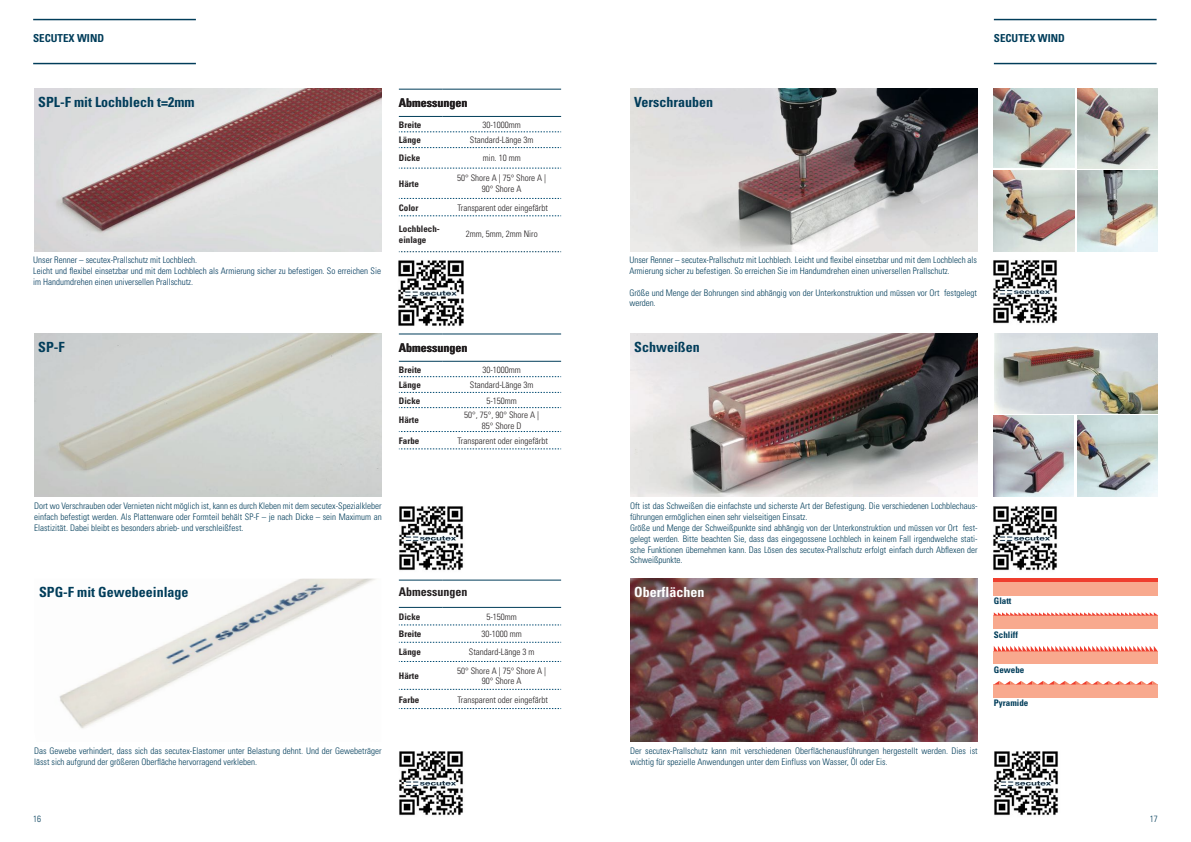
<style>
.page{position:relative;width:1191px;height:842px;background:#fff}
.page>*{position:absolute;margin:0;border:0;box-sizing:border-box;transform-origin:0 0}
.t1{font:700 condensed 14px "Univers";color:#013d5a}
.t2{font:700 condensed 14px "Univers";color:#fff}
.t3{font:700 condensed 12px "Univers";color:#231f20}
.t4{font:700 condensed 11px "Univers";color:#013d5a}
.t5{font:300 condensed 9px/10.8px "Univers";color:#013d5a}
.t6{font:300 condensed 9px/10.8px "Univers";color:#231f20;text-align:center}
.t7{font:300 condensed 9px/10.8px "Univers";color:#003a5d}
.t8{font:700 condensed 9px/10.8px "Univers";color:#231f20}
.t9{font:700 condensed 9px "Univers";color:#013d5a}
</style>
<div class="page">
<img style="left:993px;top:260px;width:64px;height:64px">
<img style="left:398px;top:260px;width:66px;height:66px">
<img style="left:993px;top:506px;width:64px;height:65px">
<img style="left:399px;top:506px;width:64px;height:65px">
<img style="left:399px;top:751px;width:64px;height:65px">
<img style="left:994px;top:751px;width:64px;height:65px">
<hr style="left:33px;top:19px;width:163px;height:1px;background:#013d5a">
<hr style="left:33px;top:63px;width:163px;height:1px;background:#013d5a">
<hr style="left:994px;top:19px;width:162px;height:1px;background:#013d5a">
<hr style="left:994px;top:63px;width:162px;height:1px;background:#013d5a">
<svg style="left:399px;top:625px;width:162px;height:1px"></svg>
<svg style="left:399px;top:642px;width:162px;height:1px"></svg>
<svg style="left:399px;top:661px;width:162px;height:1px"></svg>
<svg style="left:399px;top:689px;width:162px;height:1px"></svg>
<svg style="left:399px;top:708px;width:162px;height:1px"></svg>
<hr style="left:399px;top:580px;width:43px;height:1px;background:#013d5a">
<hr style="left:442px;top:580px;width:119px;height:1px;background:#013d5a">
<hr style="left:399px;top:607px;width:43px;height:1px;background:#013d5a">
<hr style="left:442px;top:607px;width:119px;height:1px;background:#013d5a">
<img style="left:34px;top:89px;width:347px;height:163px">
<img style="left:630px;top:334px;width:347px;height:163px">
<img style="left:630px;top:89px;width:347px;height:163px">
<img style="left:59px;top:579px;width:317px;height:150px">
<img style="left:630px;top:579px;width:347px;height:163px">
<div style="left:993px;top:582px;width:164px;height:13px;background:#f8a98e"></div>
<hr style="left:993px;top:579px;width:164px;height:3px;background:#ef3e2e">
<div style="left:993px;top:616px;width:164px;height:13px;background:#f8a98e"></div>
<svg style="left:993px;top:612px;width:164px;height:4px"></svg>
<div style="left:993px;top:651px;width:164px;height:13px;background:#f8a98e"></div>
<svg style="left:993px;top:646px;width:164px;height:5px"></svg>
<div style="left:993px;top:684px;width:164px;height:14px;background:#f8a98e"></div>
<svg style="left:994px;top:681px;width:163px;height:3px"></svg>
<img style="left:1077px;top:416px;width:80px;height:81px">
<img style="left:993px;top:416px;width:81px;height:81px">
<img style="left:1077px;top:171px;width:80px;height:81px">
<img style="left:994px;top:89px;width:80px;height:79px">
<img style="left:1077px;top:89px;width:80px;height:79px">
<img style="left:994px;top:171px;width:80px;height:81px">
<svg style="left:399px;top:132px;width:162px;height:1px"></svg>
<svg style="left:399px;top:147px;width:162px;height:1px"></svg>
<svg style="left:399px;top:168px;width:162px;height:1px"></svg>
<svg style="left:399px;top:198px;width:162px;height:1px"></svg>
<svg style="left:399px;top:216px;width:162px;height:1px"></svg>
<hr style="left:399px;top:89px;width:43px;height:1px;background:#013d5a">
<hr style="left:442px;top:89px;width:119px;height:1px;background:#013d5a">
<hr style="left:399px;top:116px;width:43px;height:1px;background:#013d5a">
<hr style="left:442px;top:116px;width:119px;height:1px;background:#013d5a">
<svg style="left:399px;top:252px;width:162px;height:1px"></svg>
<svg style="left:399px;top:376px;width:162px;height:1px"></svg>
<svg style="left:399px;top:392px;width:162px;height:1px"></svg>
<svg style="left:399px;top:407px;width:162px;height:1px"></svg>
<svg style="left:399px;top:431px;width:162px;height:1px"></svg>
<svg style="left:399px;top:449px;width:162px;height:1px"></svg>
<hr style="left:399px;top:334px;width:43px;height:1px;background:#013d5a">
<hr style="left:442px;top:334px;width:119px;height:1px;background:#013d5a">
<hr style="left:399px;top:361px;width:43px;height:1px;background:#013d5a">
<hr style="left:442px;top:361px;width:119px;height:1px;background:#013d5a">
<img style="left:994px;top:334px;width:163px;height:79px">
<p class="t4" style="left:33px;top:31px;width:72px">SECUTEX WIND</p>
<p class="t4" style="left:994px;top:31px;width:72px">SECUTEX WIND</p>
<h1 class="t1" style="left:38px;top:94px;width:158px">SPL-F mit Lochblech t=2mm</h1>
<h1 class="t1" style="left:634px;top:94px;width:80px">Verschrauben</h1>
<h2 class="t3" style="left:399px;top:95px;width:70px">Abmessungen</h2>
<p class="t8" style="left:399px;top:119px;width:24px">Breite</p>
<p class="t6" style="left:482px;top:119px;width:40px">30-1000mm</p>
<p class="t8" style="left:399px;top:135px;width:23px">Länge</p>
<p class="t6" style="left:470px;top:135px;width:65px">Standard-Länge 3m</p>
<p class="t8" style="left:399px;top:153px;width:23px">Dicke</p>
<p class="t6" style="left:483px;top:153px;width:39px">min. 10 mm</p>
<p class="t8" style="left:399px;top:178px;width:21px">Härte</p>
<p class="t6" style="left:457px;top:173px;width:91px">50° Shore A | 75° Shore A |<br>90° Shore A</p>
<p class="t8" style="left:399px;top:202px;width:21px">Color</p>
<p class="t6" style="left:457px;top:202px;width:92px">Transparent oder eingefärbt</p>
<p class="t8" style="left:399px;top:223px;width:42px">Lochblech&shy;einlage</p>
<p class="t6" style="left:466px;top:229px;width:73px">2mm, 5mm, 2mm Niro</p>
<p class="t7" style="left:33px;top:255px;width:349px">Unser Renner – secutex-Prallschutz mit Lochblech.<br>Leicht und flexibel einsetzbar und mit dem Lochblech als Armierung sicher zu befestigen. So erreichen Sie im Handumdrehen einen universellen Prallschutz.</p>
<p class="t5" style="left:629px;top:255px;width:349px">Unser Renner – secutex-Prallschutz mit Lochblech. Leicht und flexibel einsetzbar und mit dem Lochblech als<br>Armierung sicher zu befestigen. So erreichen Sie im Handumdrehen einen universellen Prallschutz.</p>
<p class="t5" style="left:629px;top:287px;width:349px">Größe und Menge der Bohrungen sind abhängig von der Unterkonstruktion und müssen vor Ort festgelegt werden.</p>
<h1 class="t1" style="left:38px;top:338px;width:28px">SP-F</h1>
<h1 class="t1" style="left:634px;top:338px;width:67px">Schweißen</h1>
<h2 class="t3" style="left:399px;top:340px;width:70px">Abmessungen</h2>
<p class="t8" style="left:399px;top:364px;width:24px">Breite</p>
<p class="t6" style="left:482px;top:364px;width:40px">30-1000mm</p>
<p class="t8" style="left:399px;top:379px;width:23px">Länge</p>
<p class="t6" style="left:470px;top:379px;width:65px">Standard-Länge 3m</p>
<p class="t8" style="left:399px;top:395px;width:23px">Dicke</p>
<p class="t6" style="left:486px;top:395px;width:32px">5-150mm</p>
<p class="t8" style="left:399px;top:414px;width:21px">Härte</p>
<p class="t6" style="left:464px;top:409px;width:76px">50°, 75°, 90° Shore A |<br>85° Shore D</p>
<p class="t8" style="left:399px;top:435px;width:22px">Farbe</p>
<p class="t6" style="left:457px;top:435px;width:92px">Transparent oder eingefärbt</p>
<p class="t5" style="left:34px;top:501px;width:349px;text-align:justify">Dort wo Verschrauben oder Vernieten nicht möglich ist, kann es durch Kleben mit dem secutex-Spezialkleber einfach befestigt werden. Als Plattenware oder Formteil behält SP-F – je nach Dicke – sein Maximum an Elastizität. Dabei bleibt es besonders abrieb- und verschleißfest.</p>
<p class="t5" style="left:630px;top:501px;width:349px">Oft ist das Schweißen die einfachste und sicherste Art der Befestigung. Die verschiedenen Lochblechaus&shy;führungen ermöglichen einen sehr vielseitigen Einsatz.<br>Größe und Menge der Schweißpunkte sind abhängig von der Unterkonstruktion und müssen vor Ort fest&shy;gelegt werden. Bitte beachten Sie, dass das eingegossene Lochblech in keinem Fall irgendwelche stati&shy;sche Funktionen übernehmen kann. Das Lösen des secutex-Prallschutz erfolgt einfach durch Abflexen der Schweißpunkte.</p>
<h1 class="t1" style="left:39px;top:583px;width:151px">SPG-F mit Gewebeeinlage</h1>
<h1 class="t2" style="left:634px;top:583px;width:71px">Oberflächen</h1>
<h2 class="t3" style="left:399px;top:585px;width:70px">Abmessungen</h2>
<p class="t8" style="left:399px;top:611px;width:23px">Dicke</p>
<p class="t6" style="left:486px;top:611px;width:32px">5-150mm</p>
<p class="t8" style="left:399px;top:628px;width:24px">Breite</p>
<p class="t6" style="left:481px;top:629px;width:42px">30-1000 mm</p>
<p class="t8" style="left:399px;top:647px;width:23px">Länge</p>
<p class="t6" style="left:469px;top:647px;width:67px">Standard-Länge 3 m</p>
<p class="t8" style="left:399px;top:670px;width:21px">Härte</p>
<p class="t6" style="left:457px;top:665px;width:91px">50° Shore A | 75° Shore A |<br>90° Shore A</p>
<p class="t8" style="left:399px;top:694px;width:22px">Farbe</p>
<p class="t6" style="left:457px;top:694px;width:92px">Transparent oder eingefärbt</p>
<p class="t5" style="left:34px;top:746px;width:349px">Das Gewebe verhindert, dass sich das secutex-Elastomer unter Belastung dehnt. Und der Gewebeträger lässt sich aufgrund der größeren Oberfläche hervorragend verkleben.</p>
<p class="t5" style="left:630px;top:746px;width:349px">Der secutex-Prallschutz kann mit verschiedenen Oberflächenausführungen hergestellt werden. Dies ist wichtig für spezielle Anwendungen unter dem Einfluss von Wasser, Öl oder Eis.</p>
<p class="t9" style="left:994px;top:596px;width:19px">Glatt</p>
<p class="t9" style="left:994px;top:629px;width:26px">Schliff</p>
<p class="t9" style="left:994px;top:664px;width:32px">Gewebe</p>
<p class="t9" style="left:994px;top:698px;width:36px">Pyramide</p>
<p class="t5" style="left:33px;top:814px;width:9px">16</p>
<p class="t5" style="left:1149px;top:814px;width:9px">17</p>
</div>
